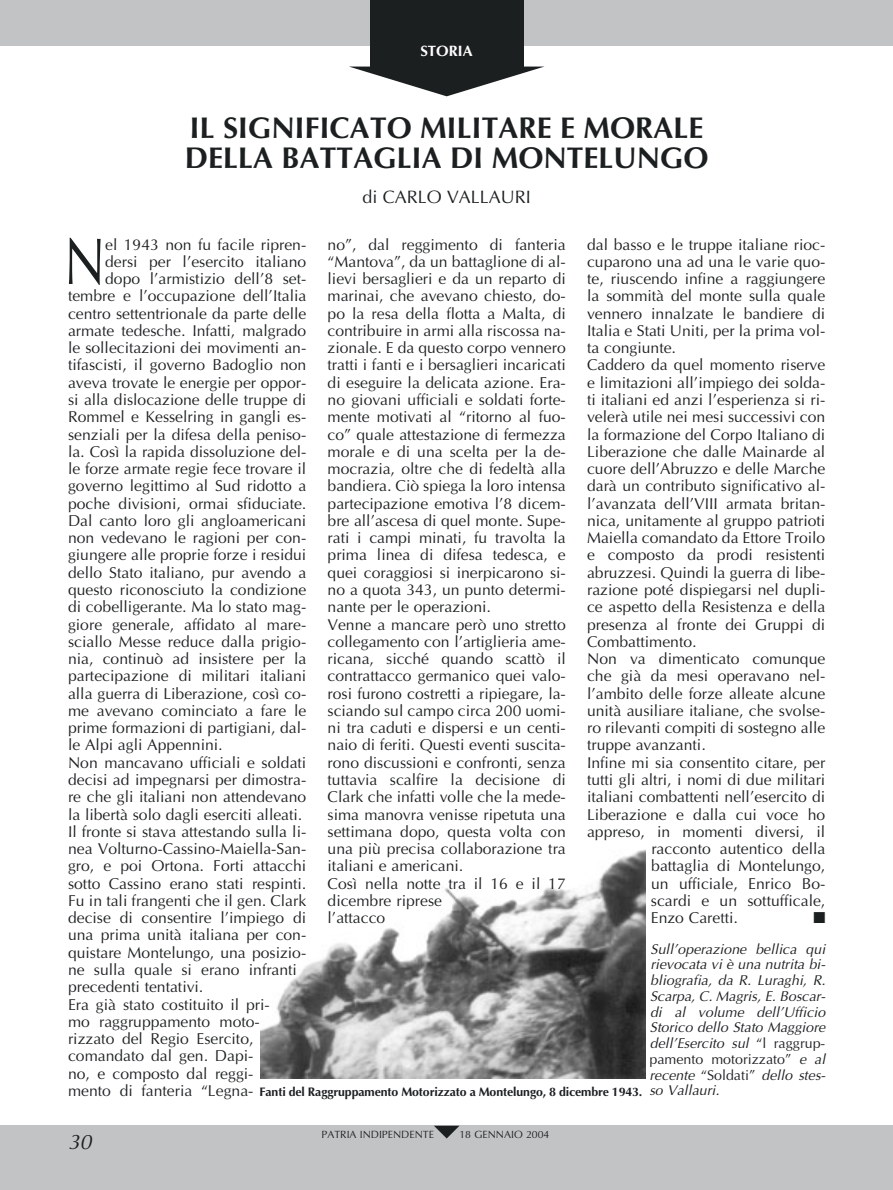
<style>
.page{position:relative;width:893px;height:1190px;background:#fff}
.page>*{position:absolute;margin:0;border:0;box-sizing:border-box;transform-origin:0 0}
.t1{font:66.45px "Optima";color:#1c1f20;scale:.8 1}
.t2{font:700 30px/30.5px "Optima";color:#1c1f20}
.t3{font:italic 21px "Optima";color:#1c1f20}
.t4{font:18px "Optima";color:#1c1f20}
.t5{font:15.75px/17.2px "Optima";color:#1c1f20}
.t6{font:15.75px "Zapf Dingbats";color:#1c1f20}
.t7{font:700 15px "Optima";color:#fff}
.t8{font:italic 14.25px/15.8px "Optima";color:#1c1f20;text-align:justify}
.t9{font:700 12.3px "Optima";letter-spacing:-.01em;color:#1c1f20}
.t10{font:10.5px "Optima";color:#1c1f20}
.s1{font-style:normal}
</style>
<div class="page">
<div style="left:0;top:1125px;width:892px;height:65px;background:#c2c3c5"></div>
<div style="left:0;top:0;width:892px;height:45px;background:#c2c3c5"></div>
<div style="left:370px;top:0;width:153px;height:67px;background:#1c1f20"></div>
<svg style="left:350px;top:67px;width:193px;height:29px"></svg>
<svg style="left:434px;top:1125px;width:25px;height:13px"></svg>
<img style="left:260px;top:849px;width:386px;height:229px">
<p class="t7" style="left:420px;top:44px;width:54px">STORIA</p>
<h2 class="t2" style="left:185px;top:116px;width:525px">IL SIGNIFICATO MILITARE E MORALE<br>DELLA BATTAGLIA DI MONTELUNGO</h2>
<p class="t4" style="left:362px;top:190px;width:170px">di CARLO VALLAURI</p>
<h1 class="t1" style="left:64px;top:234px;width:53px">N</h1>
<p class="t5" style="left:105px;top:237px;width:202px">el 1943 non fu facile ripren-</p>
<p class="t5" style="left:327px;top:237px;width:240px">no”, dal reggimento di fanteria “Mantova”, da un battaglione di al&shy;lievi bersaglieri e da un reparto di marinai, che avevano chiesto, do&shy;po la resa della flotta a Malta, di contribuire in armi alla riscossa na&shy;zionale. E da questo corpo vennero tratti i fanti e i bersaglieri incaricati di eseguire la delicata azione. Era&shy;no giovani ufficiali e soldati forte&shy;mente motivati al “ritorno al fuo&shy;co” quale attestazione di fermezza morale e di una scelta per la de&shy;mocrazia, oltre che di fedeltà alla bandiera. Ciò spiega la loro intensa partecipazione emotiva l’8 dicem&shy;bre all’ascesa di quel monte. Supe&shy;rati i campi minati, fu travolta la prima linea di difesa tedesca, e quei coraggiosi si inerpicarono si&shy;no a quota 343, un punto determi&shy;nante per le operazioni.<br>Venne a mancare però uno stretto collegamento con l’artiglieria ame&shy;ricana, sicché quando scattò il contrattacco germanico quei valo&shy;rosi furono costretti a ripiegare, la&shy;sciando sul campo circa 200 uomi&shy;ni tra caduti e dispersi e un centi&shy;naio di feriti. Questi eventi suscita&shy;rono discussioni e confronti, senza tuttavia scalfire la decisione di Clark che infatti volle che la mede&shy;sima manovra venisse ripetuta una settimana dopo, questa volta con una più precisa collaborazione tra italiani e americani.<br>Così nella notte tra il 16 e il 17 dicembre riprese<br>l’attacco</p>
<p class="t5" style="left:587px;top:237px;width:240px">dal basso e le truppe italiane rioc-</p>
<p class="t5" style="left:105px;top:254px;width:202px">dersi per l’esercito italiano</p>
<p class="t5" style="left:105px;top:272px;width:202px">dopo l’armistizio dell’8 set-</p>
<p class="t5" style="left:68px;top:289px;width:240px">tembre e l’occupazione dell’Italia</p>
<p class="t5" style="left:68px;top:306px;width:240px">centro settentrionale da parte delle</p>
<p class="t5" style="left:68px;top:323px;width:240px">armate tedesche. Infatti, malgrado</p>
<p class="t5" style="left:68px;top:341px;width:240px">le sollecitazioni dei movimenti an-</p>
<p class="t5" style="left:68px;top:358px;width:240px">tifascisti, il governo Badoglio non</p>
<p class="t5" style="left:68px;top:375px;width:240px">aveva trovate le energie per oppor-</p>
<p class="t5" style="left:68px;top:392px;width:240px">si alla dislocazione delle truppe di</p>
<p class="t5" style="left:68px;top:410px;width:240px">Rommel e Kesselring in gangli es-</p>
<p class="t5" style="left:68px;top:427px;width:240px">senziali per la difesa della peniso-</p>
<p class="t5" style="left:68px;top:444px;width:240px">la. Così la rapida dissoluzione del-</p>
<p class="t5" style="left:68px;top:461px;width:240px">le forze armate regie fece trovare il</p>
<p class="t5" style="left:68px;top:479px;width:240px">governo legittimo al Sud ridotto a</p>
<p class="t5" style="left:68px;top:496px;width:240px">poche divisioni, ormai sfiduciate.</p>
<p class="t5" style="left:68px;top:513px;width:240px">Dal canto loro gli angloamericani</p>
<p class="t5" style="left:68px;top:531px;width:240px">non vedevano le ragioni per con-</p>
<p class="t5" style="left:68px;top:548px;width:240px">giungere alle proprie forze i residui</p>
<p class="t5" style="left:68px;top:565px;width:240px">dello Stato italiano, pur avendo a</p>
<p class="t5" style="left:68px;top:582px;width:240px">questo riconosciuto la condizione</p>
<p class="t5" style="left:68px;top:600px;width:240px">di cobelligerante. Ma lo stato mag-</p>
<p class="t5" style="left:68px;top:617px;width:240px">giore generale, affidato al mare-</p>
<p class="t5" style="left:68px;top:634px;width:240px">sciallo Messe reduce dalla prigio-</p>
<p class="t5" style="left:68px;top:651px;width:240px">nia, continuò ad insistere per la</p>
<p class="t5" style="left:68px;top:669px;width:240px">partecipazione di militari italiani</p>
<p class="t5" style="left:68px;top:686px;width:240px">alla guerra di Liberazione, così co-</p>
<p class="t5" style="left:68px;top:703px;width:240px">me avevano cominciato a fare le</p>
<p class="t5" style="left:68px;top:720px;width:240px">prime formazioni di partigiani, dal-</p>
<p class="t5" style="left:68px;top:738px;width:156px">le Alpi agli Appennini.</p>
<p class="t5" style="left:68px;top:755px;width:240px">Non mancavano ufficiali e soldati</p>
<p class="t5" style="left:68px;top:772px;width:240px">decisi ad impegnarsi per dimostra-</p>
<p class="t5" style="left:68px;top:790px;width:240px">re che gli italiani non attendevano</p>
<p class="t5" style="left:68px;top:807px;width:236px">la libertà solo dagli eserciti alleati.</p>
<p class="t5" style="left:68px;top:824px;width:240px">Il fronte si stava attestando sulla li-</p>
<p class="t5" style="left:68px;top:841px;width:240px">nea Volturno-Cassino-Maiella-San-</p>
<p class="t5" style="left:68px;top:859px;width:240px">gro, e poi Ortona. Forti attacchi</p>
<p class="t5" style="left:68px;top:876px;width:240px">sotto Cassino erano stati respinti.</p>
<p class="t5" style="left:68px;top:893px;width:240px">Fu in tali frangenti che il gen. Clark</p>
<p class="t5" style="left:68px;top:910px;width:240px">decise di consentire l’impiego di</p>
<p class="t5" style="left:68px;top:928px;width:240px">una prima unità italiana per con-</p>
<p class="t5" style="left:68px;top:945px;width:240px">quistare Montelungo, una posizio-</p>
<p class="t5" style="left:68px;top:962px;width:230px">ne sulla quale si erano infranti</p>
<p class="t5" style="left:68px;top:979px;width:137px">precedenti tentativi.</p>
<p class="t5" style="left:68px;top:997px;width:203px">Era già stato costituito il pri-</p>
<p class="t5" style="left:68px;top:1014px;width:193px">mo raggruppamento moto-</p>
<p class="t5" style="left:68px;top:1031px;width:187px">rizzato del Regio Esercito,</p>
<p class="t5" style="left:68px;top:1048px;width:187px">comandato dal gen. Dapi-</p>
<p class="t5" style="left:68px;top:1066px;width:187px">no, e composto dal reggi-</p>
<p class="t5" style="left:68px;top:1083px;width:187px">mento di fanteria “Legna-</p>
<p class="t5" style="left:587px;top:254px;width:240px">cuparono una ad una le varie quo-</p>
<p class="t5" style="left:587px;top:272px;width:240px">te, riuscendo infine a raggiungere</p>
<p class="t5" style="left:587px;top:289px;width:240px">la sommità del monte sulla quale</p>
<p class="t5" style="left:587px;top:306px;width:240px">vennero innalzate le bandiere di</p>
<p class="t5" style="left:587px;top:323px;width:240px">Italia e Stati Uniti, per la prima vol-</p>
<p class="t5" style="left:587px;top:341px;width:90px">ta congiunte.</p>
<p class="t5" style="left:587px;top:358px;width:240px">Caddero da quel momento riserve</p>
<p class="t5" style="left:587px;top:375px;width:240px">e limitazioni all’impiego dei solda-</p>
<p class="t5" style="left:587px;top:392px;width:240px">ti italiani ed anzi l’esperienza si ri-</p>
<p class="t5" style="left:587px;top:410px;width:240px">velerà utile nei mesi successivi con</p>
<p class="t5" style="left:587px;top:427px;width:240px">la formazione del Corpo Italiano di</p>
<p class="t5" style="left:587px;top:444px;width:240px">Liberazione che dalle Mainarde al</p>
<p class="t5" style="left:587px;top:461px;width:240px">cuore dell’Abruzzo e delle Marche</p>
<p class="t5" style="left:587px;top:479px;width:240px">darà un contributo significativo al-</p>
<p class="t5" style="left:587px;top:496px;width:240px">l’avanzata dell’VIII armata britan-</p>
<p class="t5" style="left:587px;top:513px;width:240px">nica, unitamente al gruppo patrioti</p>
<p class="t5" style="left:587px;top:531px;width:240px">Maiella comandato da Ettore Troilo</p>
<p class="t5" style="left:587px;top:548px;width:240px">e composto da prodi resistenti</p>
<p class="t5" style="left:587px;top:565px;width:240px">abruzzesi. Quindi la guerra di libe-</p>
<p class="t5" style="left:587px;top:582px;width:240px">razione poté dispiegarsi nel dupli-</p>
<p class="t5" style="left:587px;top:600px;width:240px">ce aspetto della Resistenza e della</p>
<p class="t5" style="left:587px;top:617px;width:240px">presenza al fronte dei Gruppi di</p>
<p class="t5" style="left:587px;top:634px;width:111px">Combattimento.</p>
<p class="t5" style="left:587px;top:651px;width:240px">Non va dimenticato comunque</p>
<p class="t5" style="left:587px;top:669px;width:240px">che già da mesi operavano nel-</p>
<p class="t5" style="left:587px;top:686px;width:240px">l’ambito delle forze alleate alcune</p>
<p class="t5" style="left:587px;top:703px;width:240px">unità ausiliare italiane, che svolse-</p>
<p class="t5" style="left:587px;top:720px;width:240px">ro rilevanti compiti di sostegno alle</p>
<p class="t5" style="left:587px;top:738px;width:120px">truppe avanzanti.</p>
<p class="t5" style="left:587px;top:755px;width:240px">Infine mi sia consentito citare, per</p>
<p class="t5" style="left:587px;top:772px;width:240px">tutti gli altri, i nomi di due militari</p>
<p class="t5" style="left:587px;top:790px;width:240px">italiani combattenti nell’esercito di</p>
<p class="t5" style="left:587px;top:807px;width:240px">Liberazione e dalla cui voce ho</p>
<p class="t5" style="left:587px;top:824px;width:240px">appreso, in momenti diversi, il</p>
<p class="t5" style="left:651px;top:841px;width:175px">racconto autentico della</p>
<p class="t5" style="left:651px;top:859px;width:175px">battaglia di Montelungo,</p>
<p class="t5" style="left:651px;top:876px;width:176px">un ufficiale, Enrico Bo-</p>
<p class="t5" style="left:651px;top:893px;width:176px">scardi e un sottufficale,</p>
<p class="t5" style="left:650px;top:910px;width:89px">Enzo Caretti.</p>
<p class="t6" style="left:813px;top:910px;width:13px">■</p>
<p class="t8" style="left:649px;top:942px;width:178px">Sull’operazione bellica qui rievocata vi è una nutrita bi&shy;bliografia, da R. Luraghi, R.<br>Scarpa, C. Magris, E. Boscar&shy;di al volume dell’Ufficio Storico dello Stato Maggiore dell’Esercito sul <span class="s1">“l raggrup&shy;pamento motorizzato”</span> e al recente <span class="s1">“Soldati”</span> dello stes&shy;so Vallauri.</p>
<p class="t9" style="left:259px;top:1086px;width:384px">Fanti del Raggruppamento Motorizzato a Montelungo, 8 dicembre 1943.</p>
<h3 class="t3" style="left:68px;top:1132px;width:25px">30</h3>
<p class="t10" style="left:321px;top:1130px;width:114px">PATRIA INDIPENDENTE</p>
<p class="t10" style="left:459px;top:1130px;width:91px">18 GENNAIO 2004</p>
</div>
